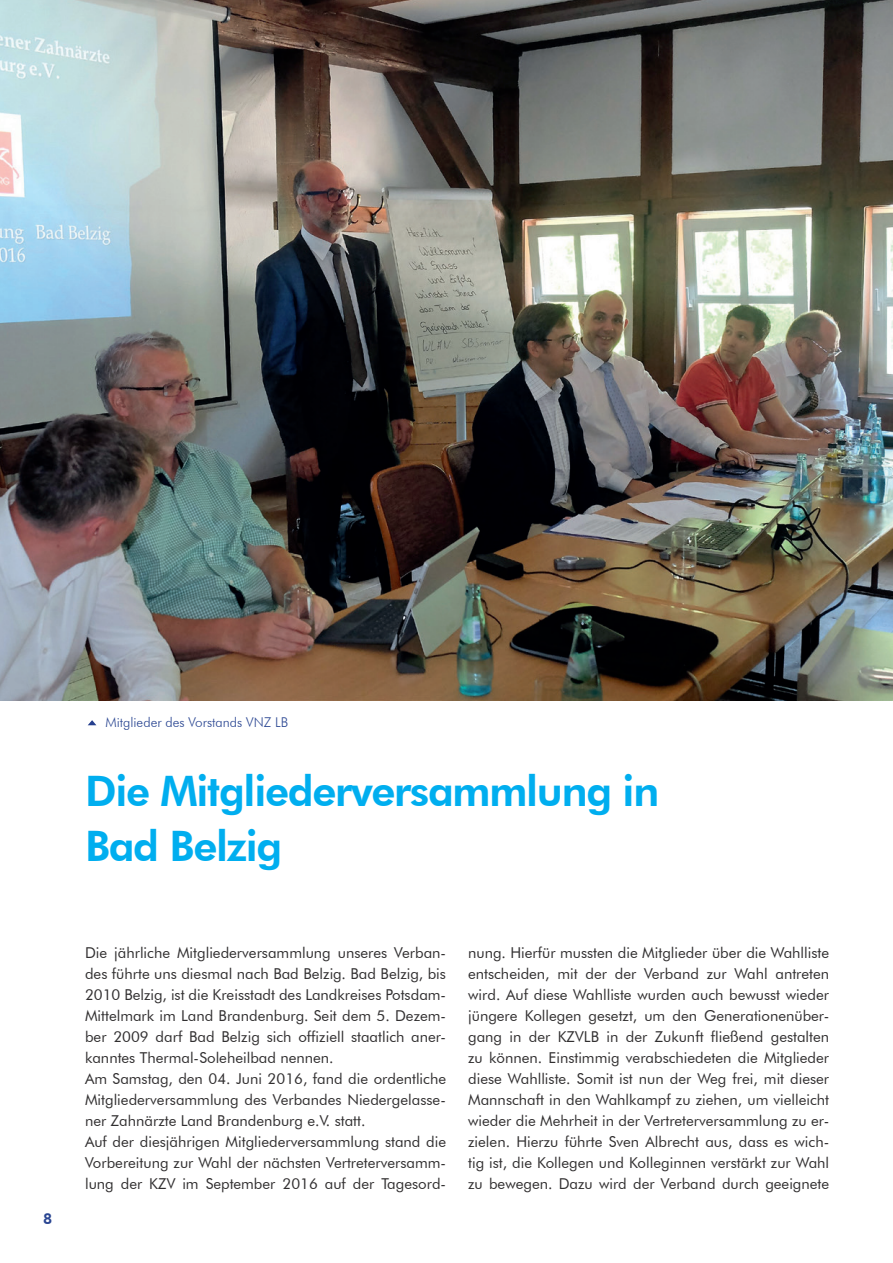
<style>
.page{position:relative;width:893px;height:1263px;background:#fff}
.page>*{position:absolute;margin:0;border:0;box-sizing:border-box;transform-origin:0 0}
.t1{font:800 42px/55.5px "Futura BT";letter-spacing:-.03em;color:#00aeef}
.t2{font:15px/21px "Futura BT";color:#312f30}
.t3{font:800 15px "Futura BT";color:#2a4692}
.t4{font:300 13.5px "Futura BT";color:#2a4692}
</style>
<div class="page">
<img style="left:0;top:0;width:893px;height:701px">
<svg style="left:88px;top:720px;width:8px;height:5px"></svg>
<p class="t3" style="left:43px;top:1209px;width:11px">8</p>
<p class="t4" style="left:105px;top:714px;width:184px">Mitglieder des Vorstands VNZ LB</p>
<h1 class="t1" style="left:85px;top:762px;width:576px">Die Mitgliederversammlung in<br>Bad Belzig</h1>
<p class="t2" style="left:85px;top:942px;width:363px">Die jährliche Mitgliederversammlung unseres Verban&shy;des führte uns diesmal nach Bad Belzig. Bad Belzig, bis 2010 Belzig, ist die Kreisstadt des Landkreises Potsdam-Mittelmark im Land Brandenburg. Seit dem 5. Dezem&shy;ber 2009 darf Bad Belzig sich offiziell staatlich aner&shy;kanntes Thermal-Soleheilbad nennen.<br>Am Samstag, den 04. Juni 2016, fand die ordentliche Mitgliederversammlung des Verbandes Niedergelasse&shy;ner Zahnärzte Land Brandenburg e.V. statt.<br>Auf der diesjährigen Mitgliederversammlung stand die Vorbereitung zur Wahl der nächsten Vertreterversamm&shy;lung der KZV im September 2016 auf der Tagesord-</p>
<p class="t2" style="left:468px;top:942px;width:363px;text-align:justify">nung. Hierfür mussten die Mitglieder über die Wahlliste entscheiden, mit der der Verband zur Wahl antreten wird. Auf diese Wahlliste wurden auch bewusst wieder jüngere Kollegen gesetzt, um den Generationenüber&shy;gang in der KZVLB in der Zukunft fließend gestalten zu können. Einstimmig verabschiedeten die Mitglieder diese Wahlliste. Somit ist nun der Weg frei, mit dieser Mannschaft in den Wahlkampf zu ziehen, um vielleicht wieder die Mehrheit in der Vertreterversammlung zu er&shy;zielen. Hierzu führte Sven Albrecht aus, dass es wich&shy;tig ist, die Kollegen und Kolleginnen verstärkt zur Wahl zu bewegen. Dazu wird der Verband durch geeignete</p>
</div>
